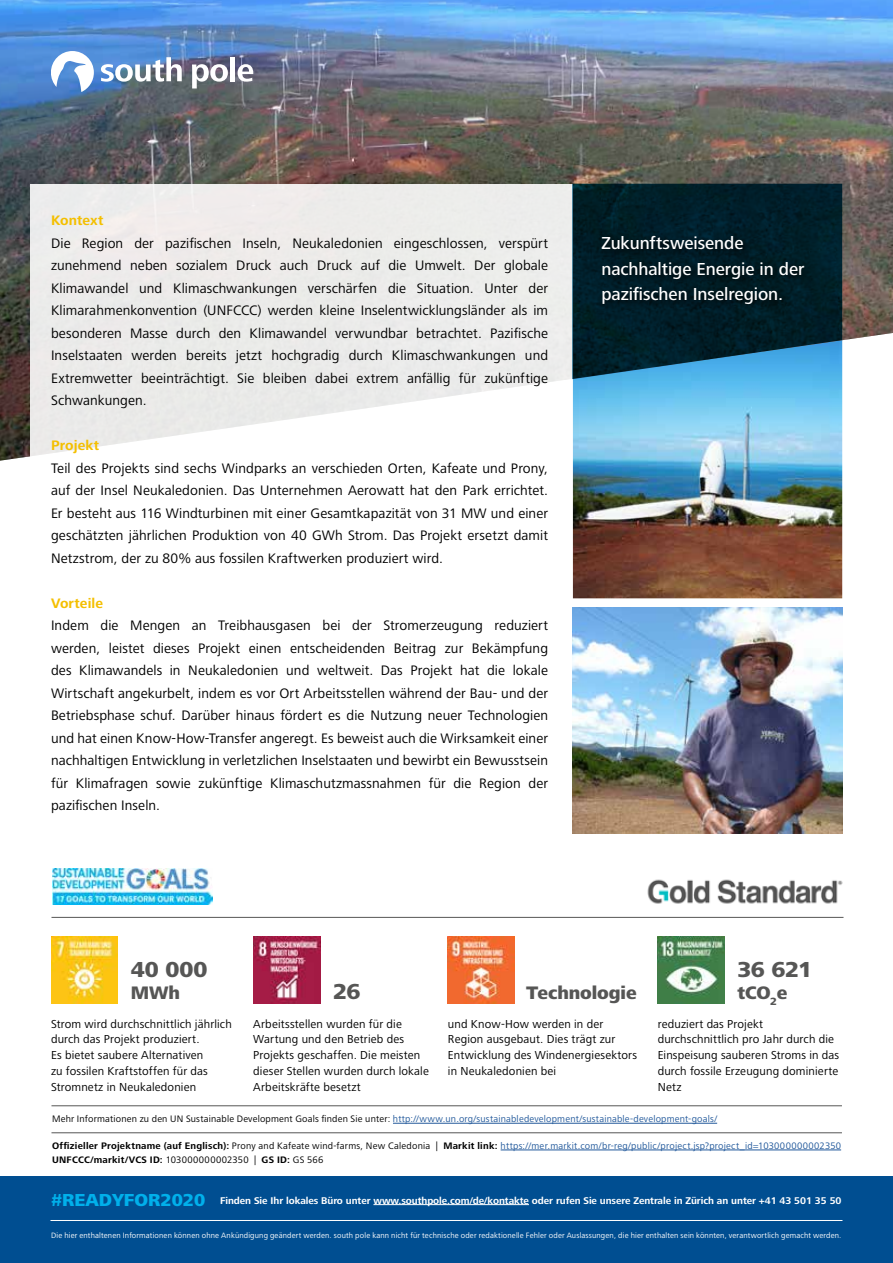
<style>
.page{position:relative;width:893px;height:1263px;background:#fff}
.page>*{position:absolute;margin:0;border:0;box-sizing:border-box;transform-origin:0 0}
.Page_Header{font:800 22.5px "Frutiger Next LT";letter-spacing:-.015em;color:#565655}
.Page_Header-2{font:800 18.75px "Frutiger Next LT";letter-spacing:-.005em;color:#565655}
.t1{font:500 18px/25.5px "Frutiger Next LT";letter-spacing:-.005em;color:#fff}
.t2{font:800 18px "Frutiger Next LT";color:#00b0eb}
.t3{font:14.25px/22.5px "Frutiger Next LT";letter-spacing:.005em;color:#000;text-align:justify}
.t4{font:700 14.25px "Frutiger Next LT";letter-spacing:.01em;color:#f4bf00}
.t5{font:12px/15.8px "Frutiger Next LT";letter-spacing:.01em;color:#000}
.t6{font:700 10.2px "Frutiger Next LT";letter-spacing:-.005em;color:#fff}
.t7{font:9.75px "Frutiger Next LT";letter-spacing:.02em;color:#22599b}
.t8{font:700 9.75px "Frutiger Next LT";letter-spacing:.025em;color:#000}
.t9{font:7.95px "Frutiger Next LT";letter-spacing:.015em;color:#fff}
.s1{color:#000}
.s2{font-weight:700;color:#000}
.s3{font-weight:400}
</style>
<div class="page">
<img style="left:572px;top:461px;width:270px;height:137px">
<img style="left:0;top:0;width:893px;height:461px">
<div style="left:30px;top:184px;width:542px;height:612px;background:linear-gradient(to bottom,#ebeae9,#fff)"></div>
<img style="left:52px;top:869px;width:160px;height:35px">
<hr style="left:51px;top:917px;width:792px;height:1px;background:#565655">
<svg style="left:572px;top:184px;width:270px;height:195px;background:#0b3445"></svg>
<svg style="left:598px;top:231px;width:217px;height:83px;background:#001922"></svg>
<div style="left:0;top:1177px;width:893px;height:86px;background:#004e91"></div>
<hr style="left:373px;top:1204px;width:156px;height:1px;background:#fff">
<hr style="left:50px;top:1220px;width:792px;height:1px;background:#fff">
<hr style="left:393px;top:1123px;width:324px;height:1px;background:#22599b">
<hr style="left:501px;top:1150px;width:340px;height:1px;background:#22599b">
<hr style="left:51px;top:1105px;width:791px;height:1px;background:#565655">
<hr style="left:51px;top:1132px;width:791px;height:1px;background:#565655">
<img style="left:51px;top:936px;width:67px;height:67px">
<img style="left:253px;top:936px;width:67px;height:67px">
<img style="left:448px;top:936px;width:67px;height:67px">
<img style="left:658px;top:936px;width:67px;height:67px">
<svg style="left:101px;top:57px;width:81px;height:25px"></svg>
<svg style="left:192px;top:64px;width:36px;height:24px"></svg>
<div style="left:230px;top:57px;width:5px;height:24px;background:#fff"></div>
<svg style="left:238px;top:64px;width:15px;height:18px"></svg>
<svg style="left:51px;top:51px;width:43px;height:41px"></svg>
<img style="left:572px;top:607px;width:270px;height:227px">
<img style="left:647px;top:879px;width:196px;height:25px">
<p class="t4" style="left:51px;top:212px;width:54px">Kontext</p>
<p class="t3" style="left:51px;top:232px;width:499px">Die Region der pazifischen Inseln, Neukaledonien eingeschlossen, verspürt zunehmend neben sozialem Druck auch Druck auf die Umwelt. Der globale Klimawandel und Klimaschwankungen verschärfen die Situation. Unter der Klimarahmenkonvention (UNFCCC) werden kleine Inselentwicklungsländer als im besonderen Masse durch den Klimawandel verwundbar betrachtet. Pazifische Inselstaaten werden bereits jetzt hochgradig durch Klimaschwankungen und Extremwetter beeinträchtigt. Sie bleiben dabei extrem anfällig für zukünftige Schwankungen.</p>
<p class="t4" style="left:51px;top:437px;width:50px">Projekt</p>
<p class="t3" style="left:51px;top:457px;width:499px">Teil des Projekts sind sechs Windparks an verschieden Orten, Kafeate und Prony, auf der Insel Neukaledonien. Das Unternehmen Aerowatt hat den Park errichtet.<br>Er besteht aus 116 Windturbinen mit einer Gesamtkapazität von 31 MW und einer geschätzten jährlichen Produktion von 40 GWh Strom. Das Projekt ersetzt damit Netzstrom, der zu 80% aus fossilen Kraftwerken produziert wird.</p>
<p class="t4" style="left:51px;top:595px;width:53px">Vorteile</p>
<p class="t3" style="left:51px;top:614px;width:499px">Indem die Mengen an Treibhausgasen bei der Stromerzeugung reduziert werden, leistet dieses Projekt einen entscheidenden Beitrag zur Bekämpfung des Klimawandels in Neukaledonien und weltweit. Das Projekt hat die lokale Wirtschaft angekurbelt, indem es vor Ort Arbeitsstellen während der Bau- und der Betriebsphase schuf. Darüber hinaus fördert es die Nutzung neuer Technologien und hat einen Know-How-Transfer angeregt. Es beweist auch die Wirksamkeit einer nachhaltigen Entwicklung in verletzlichen Inselstaaten und bewirbt ein Bewusstsein für Klimafragen sowie zukünftige Klimaschutzmassnahmen für die Region der pazifischen Inseln.</p>
<p class="t1" style="left:601px;top:230px;width:205px">Zukunftsweisende nachhaltige Energie in der pazifischen Inselregion.</p>
<p class="Page_Header" style="left:131px;top:957px;width:78px">40 000</p>
<p class="Page_Header" style="left:737px;top:957px;width:76px">36 621</p>
<p class="Page_Header" style="left:333px;top:978px;width:29px">26</p>
<p class="Page_Header-2" style="left:131px;top:982px;width:51px">MWh</p>
<p class="Page_Header-2" style="left:526px;top:982px;width:112px">Technologie</p>
<p class="Page_Header-2" style="left:737px;top:982px;width:52px">tCO<sub>2</sub>e</p>
<p class="t5" style="left:51px;top:1016px;width:182px">Strom wird durchschnittlich jährlich durch das Projekt produziert.<br>Es bietet saubere Alternativen<br>zu fossilen Kraftstoffen für das<br>Stromnetz in Neukaledonien</p>
<p class="t5" style="left:253px;top:1016px;width:177px">Arbeitsstellen wurden für die<br>Wartung und den Betrieb des<br>Projekts geschaffen. Die meisten dieser Stellen wurden durch lokale<br>Arbeitskräfte besetzt</p>
<p class="t5" style="left:448px;top:1016px;width:191px">und Know-How werden in der<br>Region ausgebaut. Dies trägt zur<br>Entwicklung des Windenergiesektors in Neukaledonien bei</p>
<p class="t5" style="left:658px;top:1016px;width:183px">reduziert das Projekt durchschnittlich pro Jahr durch die<br>Einspeisung sauberen Stroms in das durch fossile Erzeugung dominierte<br>Netz</p>
<p class="t7" style="left:52px;top:1113px;width:667px"><span class="s1">Mehr Informationen zu den UN Sustainable Development Goals finden Sie unter:</span> http://www.un.org/sustainabledevelopment/sustainable-development-goals/</p>
<p class="t7" style="left:52px;top:1140px;width:791px"><span class="s2">Offizieller Projektname (auf Englisch):</span> <span class="s1">Prony and Kafeate wind-farms, New Caledonia |</span> <span class="s2">Markit link:</span> https://mer.markit.com/br-reg/public/project.jsp?project_id=103000000002350</p>
<p class="t8" style="left:52px;top:1154px;width:273px">UNFCCC/markit/VCS ID: <span class="s3">103000000002350 |</span> GS ID: <span class="s3">GS 566</span></p>
<p class="t2" style="left:51px;top:1190px;width:156px">#READYFOR2020</p>
<p class="t6" style="left:220px;top:1194px;width:623px">Finden Sie Ihr lokales Büro unter www.southpole.com/de/kontakte oder rufen Sie unsere Zentrale in Zürich an unter +41 43 501 35 50</p>
<p class="t9" style="left:51px;top:1231px;width:792px">Die hier enthaltenen Informationen können ohne Ankündigung geändert werden. south pole kann nicht für technische oder redaktionelle Fehler oder Auslassungen, die hier enthalten sein könnten, verantwortlich gemacht werden.</p>
</div>
